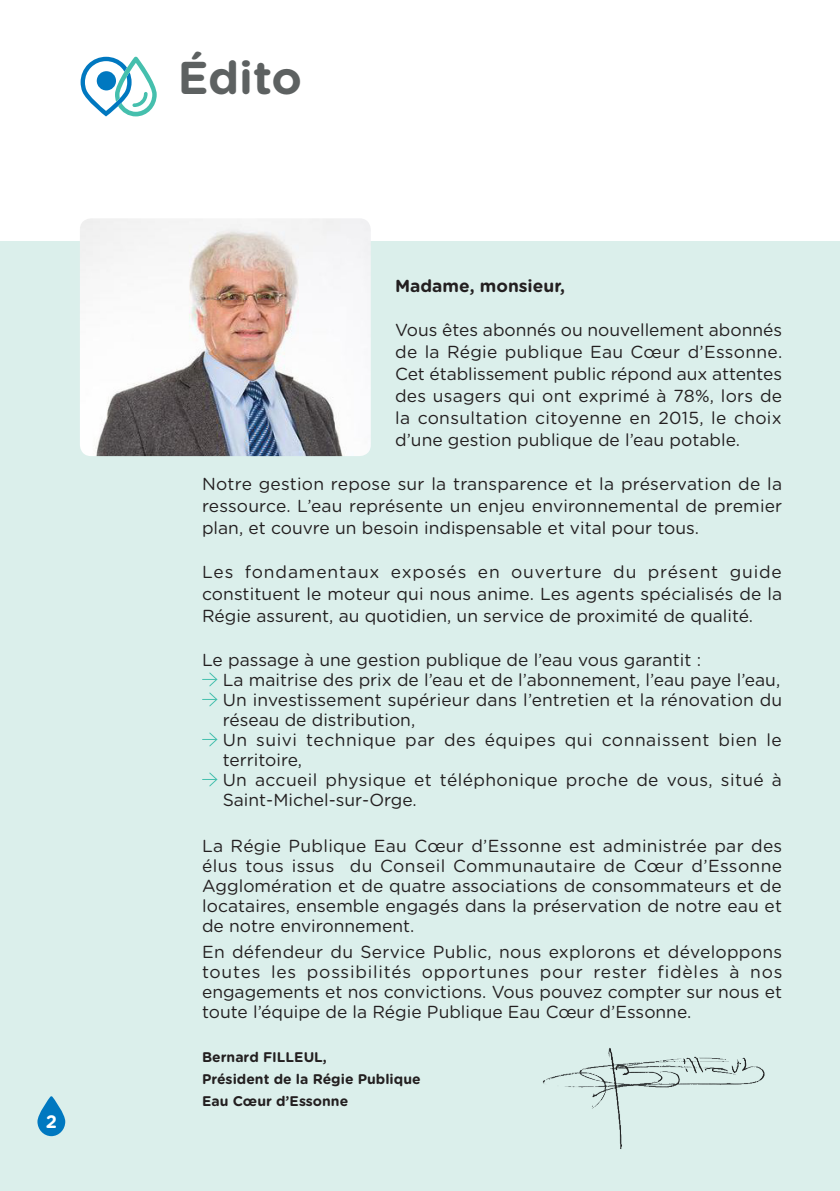
<style>
.page{position:relative;width:840px;height:1191px;background:#fff}
.page>*{position:absolute;margin:0;border:0;box-sizing:border-box;transform-origin:0 0}
.t1{font:700 46px "Gotham Rounded";letter-spacing:-.005em;color:#5d6161}
.t2{font:700 18px "Gotham Rounded";color:#fff}
.t3{font:17.4px/22px "Gotham Rounded";color:#231f20;text-align:justify}
.t4{font:17.4px/20px "Gotham Rounded";letter-spacing:.025em;color:#231f20}
.t5{font:17.4px/20px "Gotham Rounded";letter-spacing:.03em;color:#231f20}
.t6{font:700 17.4px "Gotham Rounded";color:#231f20}
.t7{font:700 14px/22px "Gotham Rounded";color:#231f20}
</style>
<div class="page">
<div style="left:0;top:242px;width:839px;height:949px;background:#dbefeb"></div>
<svg style="left:37px;top:1096px;width:28px;height:40px"></svg>
<svg style="left:80px;top:57px;width:77px;height:59px"></svg>
<svg style="left:202px;top:672px;width:16px;height:35px"></svg>
<svg style="left:202px;top:732px;width:16px;height:15px"></svg>
<svg style="left:202px;top:772px;width:16px;height:15px"></svg>
<img style="left:542px;top:1047px;width:223px;height:102px">
<img style="left:80px;top:218px;width:290px;height:238px">
<p class="t2" style="left:46px;top:1108px;width:13px">2</p>
<p class="t1" style="left:178px;top:44px;width:126px">Édito</p>
<p class="t6" style="left:395px;top:273px;width:171px">Madame, monsieur,</p>
<p class="t3" style="left:395px;top:318px;width:388px">Vous êtes abonnés ou nouvellement abonnés de la Régie publique Eau Cœur d’Essonne.<br>Cet établissement public répond aux attentes des usagers qui ont exprimé à 78%, lors de la consultation citoyenne en 2015, le choix d’une gestion publique de l’eau potable.</p>
<p class="t3" style="left:202px;top:472px;width:581px">Notre gestion repose sur la transparence et la préservation de la ressource. L’eau représente un enjeu environnemental de premier plan, et couvre un besoin indispensable et vital pour tous.</p>
<p class="t3" style="left:202px;top:560px;width:581px">Les fondamentaux exposés en ouverture du présent guide constituent le moteur qui nous anime. Les agents spécialisés de la Régie assurent, au quotidien, un service de proximité de qualité.</p>
<p class="t3" style="left:202px;top:648px;width:500px">Le passage à une gestion publique de l’eau vous garantit :</p>
<p class="t3" style="left:222px;top:668px;width:558px">La maitrise des prix de l’eau et de l’abonnement, l’eau paye l’eau,</p>
<p class="t3" style="left:222px;top:689px;width:560px;line-height:20px">Un investissement supérieur dans l’entretien et la rénovation du réseau de distribution,</p>
<p class="t5" style="left:222px;top:729px;width:560px">Un suivi technique par des équipes qui connaissent bien le territoire,</p>
<p class="t4" style="left:222px;top:769px;width:560px">Un accueil physique et téléphonique proche de vous, situé à<br>Saint-Michel-sur-Orge.</p>
<p class="t3" style="left:202px;top:835px;width:581px;line-height:20px">La Régie Publique Eau Cœur d’Essonne est administrée par des élus tous issus du Conseil Communautaire de Cœur d’Essonne Agglomération et de quatre associations de consommateurs et de locataires, ensemble engagés dans la préservation de notre eau et de notre environnement.</p>
<p class="t3" style="left:202px;top:940px;width:581px;line-height:20px">En défendeur du Service Public, nous explorons et développons toutes les possibilités opportunes pour rester fidèles à nos engagements et nos convictions. Vous pouvez compter sur nous et toute l’équipe de la Régie Publique Eau Cœur d’Essonne.</p>
<p class="t7" style="left:202px;top:1045px;width:220px">Bernard FILLEUL,<br>Président de la Régie Publique</p>
<p class="t7" style="left:202px;top:1089px;width:148px">Eau Cœur d’Essonne</p>
</div>
